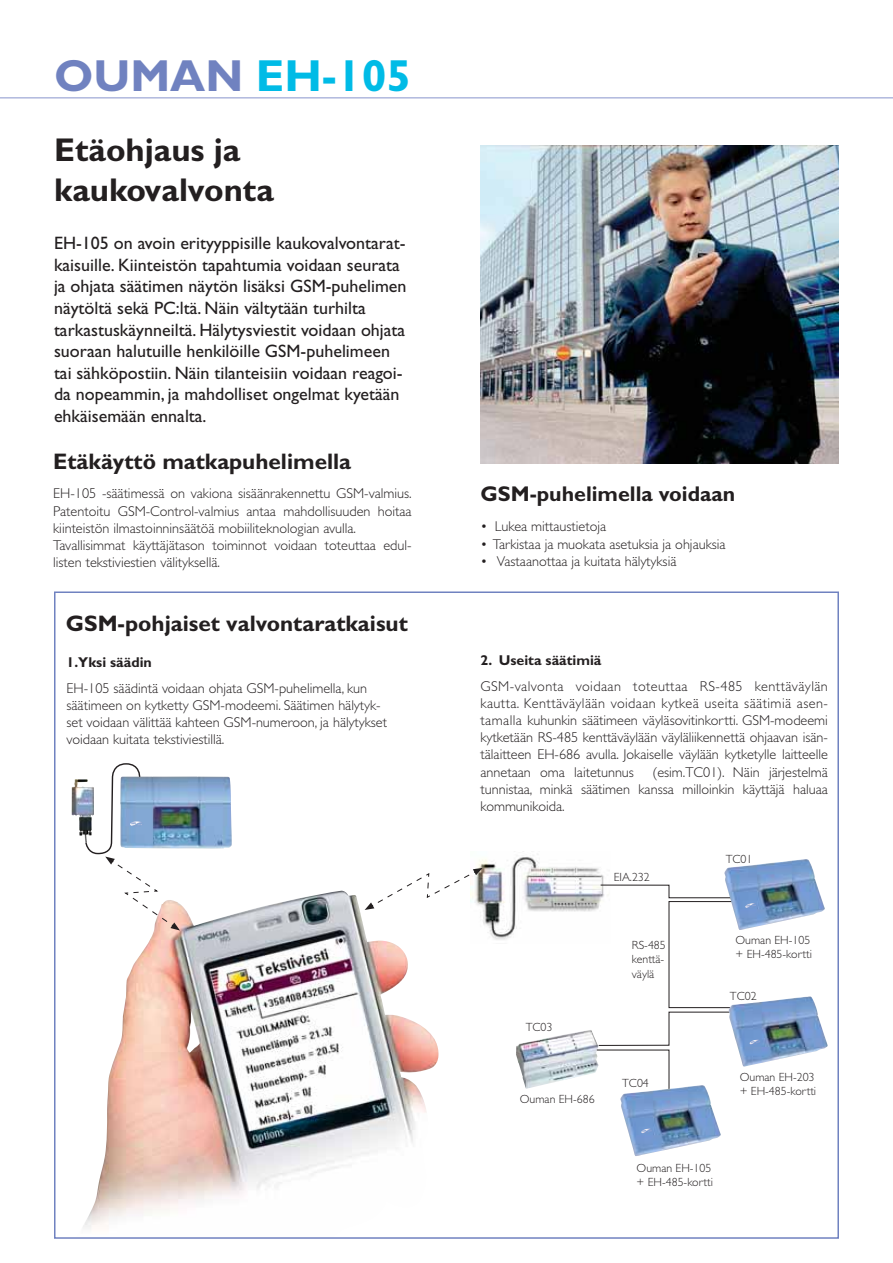
<style>
.page{position:relative;width:893px;height:1263px;background:#fff}
.page>*{position:absolute;margin:0;border:0;box-sizing:border-box;transform-origin:0 0}
.t1{font:700 45px "Gill Sans";color:#00bbe6}
.t2{font:700 33px/39.6px "Gill Sans";color:#231f20}
.t3{font:700 22.5px "Gill Sans";color:#231f20}
.t4{font:700 21.3px "Gill Sans";color:#231f20}
.t5{font:18px/21.6px "Gill Sans";color:#231f20}
.t6{font:300 14.25px/17.1px "Gill Sans";color:#231f20}
.t7{font:700 14.25px "Gill Sans";color:#231f20}
.t8{font:300 11.85px/14.2px "Gill Sans";color:#231f20}
.s1{color:#7082c0}
</style>
<div class="page">
<img style="left:478px;top:854px;width:126px;height:86px">
<img style="left:516px;top:1030px;width:80px;height:59px">
<hr style="left:0;top:97px;width:893px;height:2px;background:#b0b8dd">
<img style="left:83px;top:891px;width:356px;height:338px">
<img style="left:480px;top:146px;width:359px;height:318px">
<svg style="left:596px;top:884px;width:132px;height:201px"></svg>
<img style="left:724px;top:859px;width:101px;height:71px">
<img style="left:728px;top:996px;width:100px;height:71px">
<img style="left:620px;top:1085px;width:101px;height:71px">
<svg style="left:641px;top:1129px;width:12px;height:5px"></svg>
<svg style="left:749px;top:1040px;width:12px;height:5px"></svg>
<svg style="left:745px;top:903px;width:12px;height:6px"></svg>
<img style="left:180px;top:777px;width:52px;height:71px">
<svg style="left:365px;top:868px;width:118px;height:42px"></svg>
<img style="left:72px;top:779px;width:13px;height:58px">
<svg style="left:85px;top:763px;width:95px;height:168px"></svg>
<h1 class="t1" style="left:54px;top:60px;width:359px"><span class="s1">OUMAN</span> EH-105</h1>
<h2 class="t2" style="left:54px;top:134px;width:221px">Etäohjaus ja kaukovalvonta</h2>
<p class="t5" style="left:54px;top:234px;width:354px">EH-105 on avoin erityyppisille kaukovalvontarat&shy;kaisuille. Kiinteistön tapahtumia voidaan seurata ja ohjata säätimen näytön lisäksi GSM-puhelimen näytöltä sekä PC:ltä. Näin vältytään turhilta tarkastuskäynneiltä. Hälytysviestit voidaan ohjata suoraan halutuille henkilöille GSM-puhelimeen tai sähköpostiin. Näin tilanteisiin voidaan reagoi&shy;da nopeammin, ja mahdolliset ongelmat kyetään ehkäisemään ennalta.</p>
<h3 class="t3" style="left:53px;top:454px;width:299px">Etäkäyttö matkapuhelimella</h3>
<p class="t6" style="left:53px;top:487px;width:360px">EH-105 -säätimessä on vakiona sisäänrakennettu GSM-valmius.<br>Patentoitu GSM-Control-valmius antaa mahdollisuuden hoitaa kiinteistön ilmastoinninsäätöä mobiiliteknologian avulla.<br>Tavallisimmat käyttäjätason toiminnot voidaan toteuttaa edul&shy;listen tekstiviestien välityksellä.</p>
<h3 class="t3" style="left:66px;top:616px;width:344px">GSM-pohjaiset valvontaratkaisut</h3>
<p class="t7" style="left:67px;top:657px;width:87px">1.Yksi säädin</p>
<p class="t6" style="left:67px;top:681px;width:322px">EH-105 säädintä voidaan ohjata GSM-puhelimella, kun säätimeen on kytketty GSM-modeemi. Säätimen hälytyk&shy;set voidaan välittää kahteen GSM-numeroon, ja hälytykset voidaan kuitata tekstiviestillä.</p>
<h3 class="t4" style="left:480px;top:486px;width:256px">GSM-puhelimella voidaan</h3>
<p class="t6" style="left:480px;top:520px;width:127px">• Lukea mittaustietoja</p>
<p class="t6" style="left:480px;top:537px;width:247px">• Tarkistaa ja muokata asetuksia ja ohjauksia</p>
<p class="t6" style="left:480px;top:554px;width:197px">• Vastaanottaa ja kuitata hälytyksiä</p>
<p class="t7" style="left:480px;top:655px;width:123px">2. Useita säätimiä</p>
<p class="t6" style="left:480px;top:679px;width:349px;text-align:justify">GSM-valvonta voidaan toteuttaa RS-485 kenttäväylän kautta. Kenttäväylään voidaan kytkeä useita säätimiä asen&shy;tamalla kuhunkin säätimeen väyläsovitinkortti. GSM-modeemi kytketään RS-485 kenttäväylään väyläliikennettä ohjaavan isän&shy;tälaitteen EH-686 avulla. Jokaiselle väylään kytketylle laitteelle annetaan oma laitetunnus</p>
<p class="t6" style="left:480px;top:765px;width:349px;text-align:justify;text-indent:172px">(esim.TC01). Näin järjestelmä tunnistaa, minkä säätimen kanssa milloinkin käyttäjä haluaa kommunikoida.</p>
<p class="t8" style="left:614px;top:872px;width:38px">EIA.232</p>
<p class="t8" style="left:526px;top:1021px;width:28px">TC03</p>
<p class="t8" style="left:520px;top:1093px;width:76px">Ouman EH-686</p>
<p class="t8" style="left:632px;top:939px;width:35px">RS-485 kenttä&shy;väylä</p>
<p class="t8" style="left:622px;top:1077px;width:28px">TC04</p>
<p class="t8" style="left:726px;top:853px;width:28px">TC01</p>
<p class="t8" style="left:735px;top:934px;width:78px">Ouman EH-105 + EH-485-kortti</p>
<p class="t8" style="left:730px;top:990px;width:28px">TC02</p>
<p class="t8" style="left:740px;top:1071px;width:78px">Ouman EH-203 + EH-485-kortti</p>
<p class="t8" style="left:636px;top:1162px;width:78px">Ouman EH-105 + EH-485-kortti</p>
</div>
